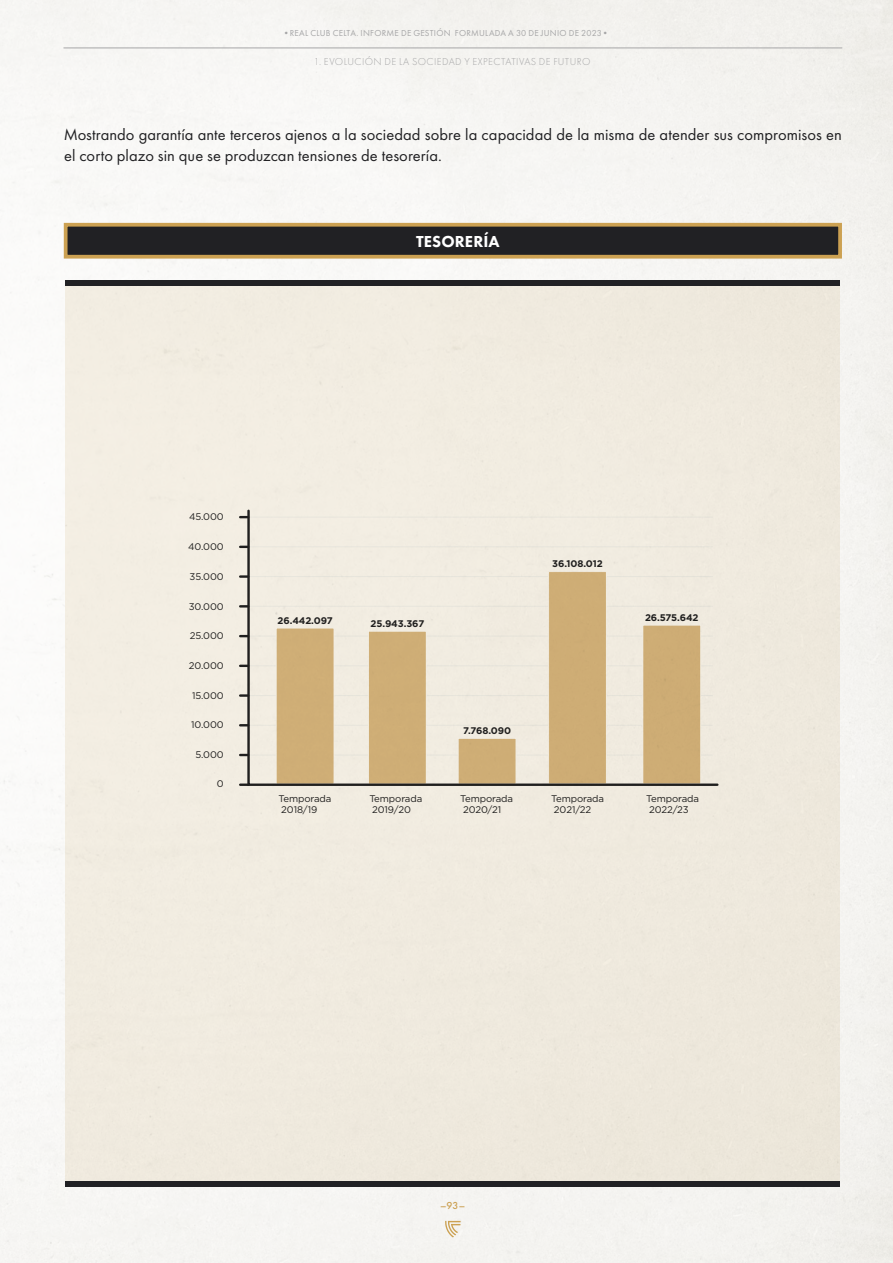
<style>
.page{position:relative;width:893px;height:1263px;background:#f6f5f2}
.page>*{position:absolute;margin:0;border:0;box-sizing:border-box;transform-origin:0 0}
.t1{font:16.5px/21px "Futura PT";letter-spacing:.005em;color:#212124}
.t2{font:800 16.5px "Futura PT";letter-spacing:.005em;color:#fff}
.t3{font:300 10.5px "Futura PT";letter-spacing:.04em;color:#a6a6a7}
.t4{font:500 10.5px "Futura PT";color:#cca152}
.t5{font:9.6px/10.8px "Gotham";letter-spacing:-.01em;color:#222223}
.t6{font:700 9.6px "Gotham";letter-spacing:-.01em;color:#222223}
.t7{font:9px "Futura PT";letter-spacing:.03em;color:#a6a6a7}
</style>
<div class="page">
<svg style="left:445px;top:1221px;width:16px;height:16px"></svg>
<hr style="left:64px;top:48px;width:778px;height:1px;background:#a6a6a7">
<div style="left:66px;top:281px;width:774px;height:900px;background:#f0ebdf"></div>
<div style="left:66px;top:1181px;width:774px;height:5px;background:#212124"></div>
<div style="left:66px;top:281px;width:774px;height:5px;background:#212124"></div>
<div style="left:64px;top:223px;width:778px;height:36px;background:#212124;border:4px solid #cca152"></div>
<svg style="left:240px;top:754px;width:6px;height:2px"></svg>
<svg style="left:240px;top:724px;width:6px;height:2px"></svg>
<svg style="left:240px;top:694px;width:6px;height:3px"></svg>
<svg style="left:240px;top:665px;width:6px;height:2px"></svg>
<svg style="left:240px;top:635px;width:6px;height:2px"></svg>
<svg style="left:240px;top:605px;width:6px;height:2px"></svg>
<svg style="left:240px;top:575px;width:6px;height:3px"></svg>
<svg style="left:240px;top:546px;width:6px;height:2px"></svg>
<svg style="left:240px;top:516px;width:6px;height:2px"></svg>
<svg style="left:240px;top:783px;width:6px;height:3px"></svg>
<svg style="left:246px;top:509px;width:473px;height:277px"></svg>
<p class="t7" style="left:282px;top:28px;width:330px">•REAL CLUB CELTA. INFORME DE GESTIÓN FORMULADA A 30 DE JUNIO DE 2023•</p>
<p class="t3" style="left:314px;top:56px;width:278px">1. EVOLUCIÓN DE LA SOCIEDAD Y EXPECTATIVAS DE FUTURO</p>
<p class="t1" style="left:63px;top:124px;width:780px">Mostrando garantía ante terceros ajenos a la sociedad sobre la capacidad de la misma de atender sus compromisos en el corto plazo sin que se produzcan tensiones de tesorería.</p>
<p class="t2" style="left:416px;top:231px;width:85px">TESORERÍA</p>
<p class="t5" style="left:189px;top:511px;width:36px">45.000</p>
<p class="t5" style="left:188px;top:541px;width:37px">40.000</p>
<p class="t5" style="left:190px;top:571px;width:36px">35.000</p>
<p class="t5" style="left:189px;top:601px;width:36px">30.000</p>
<p class="t5" style="left:190px;top:630px;width:35px">25.000</p>
<p class="t5" style="left:189px;top:660px;width:36px">20.000</p>
<p class="t5" style="left:192px;top:690px;width:33px">15.000</p>
<p class="t5" style="left:191px;top:719px;width:34px">10.000</p>
<p class="t5" style="left:195px;top:749px;width:30px">5.000</p>
<p class="t5" style="left:217px;top:778px;width:8px">0</p>
<p class="t6" style="left:278px;top:615px;width:57px">26.442.097</p>
<p class="t6" style="left:370px;top:618px;width:55px">25.943.367</p>
<p class="t6" style="left:463px;top:725px;width:49px">7.768.090</p>
<p class="t6" style="left:552px;top:558px;width:52px">36.108.012</p>
<p class="t5" style="left:278px;top:793px;width:54px">Temporada<br>2018/19</p>
<p class="t5" style="left:369px;top:793px;width:54px">Temporada<br>2019/20</p>
<p class="t5" style="left:460px;top:793px;width:54px">Temporada<br>2020/21</p>
<p class="t5" style="left:551px;top:793px;width:54px">Temporada<br>2021/22</p>
<p class="t6" style="left:645px;top:612px;width:55px">26.575.642</p>
<p class="t5" style="left:646px;top:793px;width:54px">Temporada<br>2022/23</p>
<p class="t4" style="left:440px;top:1199px;width:27px">–93–</p>
</div>
